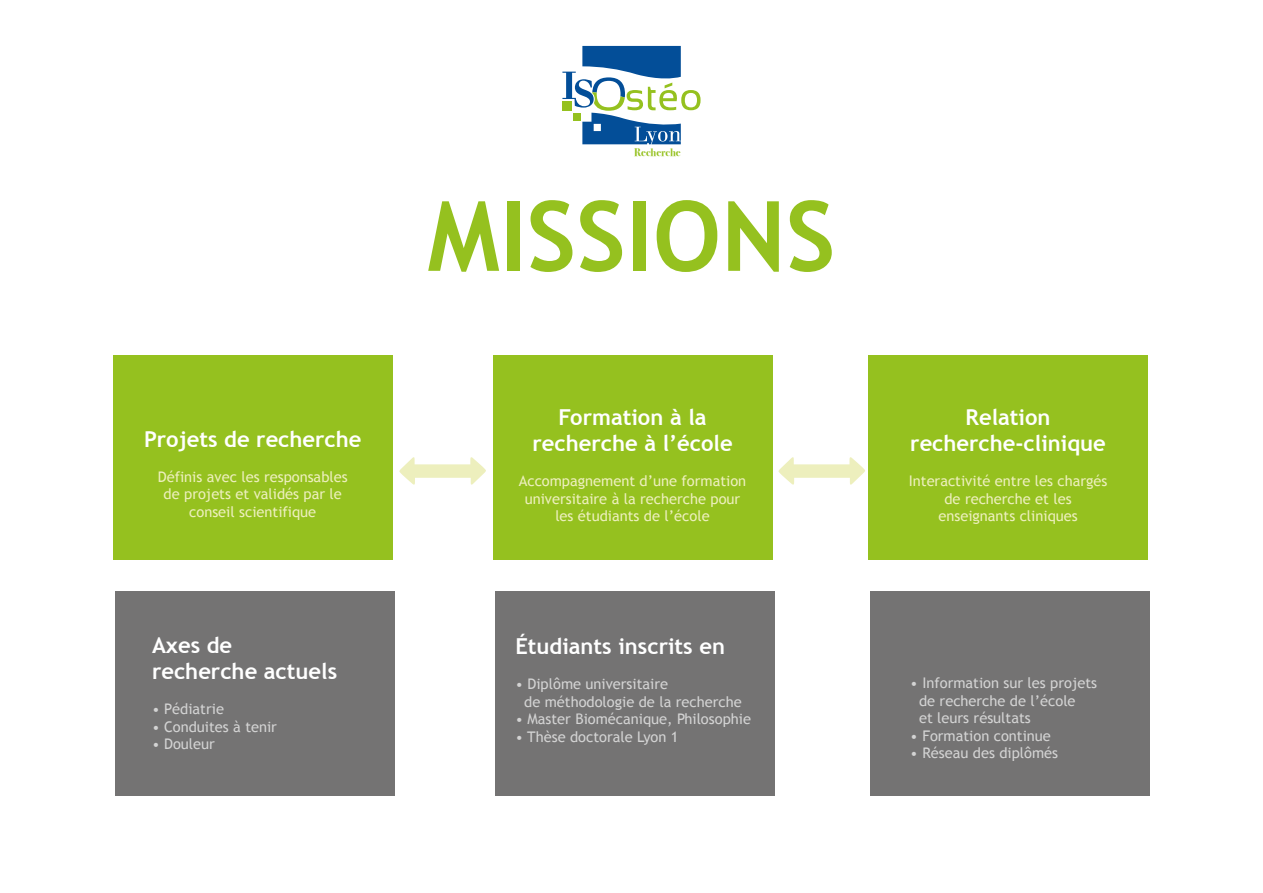
<style>
.page{position:relative;width:1263px;height:893px;background:#fff}
.page>*{position:absolute;margin:0;border:0;box-sizing:border-box;transform-origin:0 0}
.t1{font:700 97.05px "Trebuchet MS";color:#95c11f}
.t2{font:700 22.05px/26.4px "Trebuchet MS";color:#fff;text-align:center}
.t3{font:14.7px/17.5px "Trebuchet MS";color:#d3d3d3}
.t4{font:14.7px/17.5px "Trebuchet MS";color:#edefbd;text-align:center}
.t5{font:700 10.95px "Bodoni Svty Two ITCTT";color:#95c11f}
</style>
<div class="page">
<div style="left:115px;top:591px;width:280px;height:205px;background:#747373"></div>
<div style="left:495px;top:591px;width:279px;height:205px;background:#747373"></div>
<div style="left:870px;top:591px;width:280px;height:205px;background:#747373"></div>
<div style="left:868px;top:356px;width:280px;height:204px;background:#95c11f"></div>
<div style="left:493px;top:356px;width:279px;height:204px;background:#95c11f"></div>
<div style="left:113px;top:356px;width:280px;height:204px;background:#95c11f"></div>
<svg style="left:399px;top:457px;width:87px;height:28px"></svg>
<svg style="left:778px;top:457px;width:87px;height:28px"></svg>
<svg style="left:562px;top:46px;width:138px;height:98px"></svg>
<h2 class="t2" style="left:144px;top:426px;width:219px">Projets de recherche</h2>
<p class="t4" style="left:158px;top:468px;width:191px">Définis avec les responsables de projets et validés par le conseil scientifique</p>
<h2 class="t2" style="left:152px;top:632px;width:187px;text-align:left">Axes de recherche actuels</h2>
<p class="t3" style="left:152px;top:700px;width:73px">• Pédiatrie</p>
<p class="t3" style="left:152px;top:718px;width:126px">• Conduites à tenir</p>
<p class="t3" style="left:152px;top:735px;width:64px">• Douleur</p>
<p class="t5" style="left:634px;top:143px;width:48px">Recherche</p>
<h1 class="t1" style="left:427px;top:176px;width:410px">MISSIONS</h1>
<h2 class="t2" style="left:532px;top:404px;width:202px">Formation à la recherche à l’école</h2>
<p class="t4" style="left:519px;top:472px;width:229px">Accompagnement d’une formation universitaire à la recherche pour les étudiants de l’école</p>
<h2 class="t2" style="left:515px;top:633px;width:211px">Étudiants inscrits en</h2>
<p class="t3" style="left:524px;top:675px;width:219px;text-indent:-9px">• Diplôme universitaire<br>de méthodologie de la recherche</p>
<p class="t3" style="left:515px;top:710px;width:237px">• Master Biomécanique, Philosophie</p>
<p class="t3" style="left:515px;top:728px;width:165px">• Thèse doctorale Lyon 1</p>
<h2 class="t2" style="left:910px;top:404px;width:197px">Relation recherche-clinique</h2>
<p class="t4" style="left:909px;top:472px;width:200px">Interactivité entre les chargés de recherche et les enseignants cliniques</p>
<p class="t3" style="left:919px;top:674px;width:180px;text-indent:-9px">• Information sur les projets de recherche de l’école<br>et leurs résultats</p>
<p class="t3" style="left:910px;top:727px;width:142px">• Formation continue</p>
<p class="t3" style="left:910px;top:745px;width:149px">• Réseau des diplômés</p>
</div>
